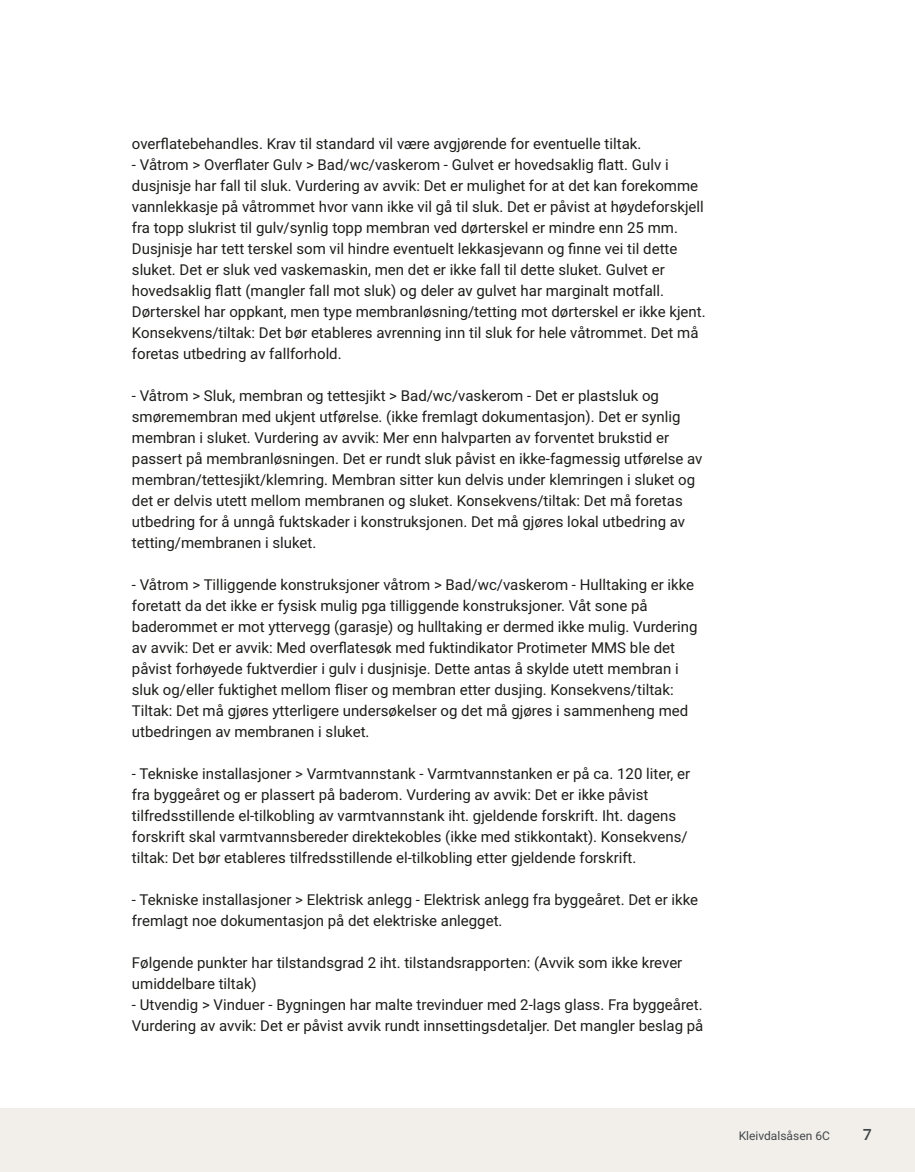
<style>
.page{position:relative;width:915px;height:1172px;background:#fff}
.page>*{position:absolute;margin:0;border:0;box-sizing:border-box;transform-origin:0 0}
.t1{font:700 18px "Arya";color:#414749}
.t2{font:15px/21px "Roboto";color:#1d1d1b}
.t3{font:12px "Roboto";color:#414749}
</style>
<div class="page">
<div style="left:0;top:1108px;width:914px;height:64px;background:#f2eeea"></div>
<p class="t2" style="left:132px;top:132px;width:575px">overflatebehandles. Krav til standard vil være avgjørende for eventuelle tiltak.<br>‑ Våtrom &gt; Overflater Gulv &gt; Bad/wc/vaskerom ‑ Gulvet er hovedsaklig flatt. Gulv i dusjnisje har fall til sluk. Vurdering av avvik: Det er mulighet for at det kan forekomme vannlekkasje på våtrommet hvor vann ikke vil gå til sluk. Det er påvist at høydeforskjell fra topp slukrist til gulv/synlig topp membran ved dørterskel er mindre enn 25 mm.<br>Dusjnisje har tett terskel som vil hindre eventuelt lekkasjevann og finne vei til dette sluket. Det er sluk ved vaskemaskin, men det er ikke fall til dette sluket. Gulvet er hovedsaklig flatt (mangler fall mot sluk) og deler av gulvet har marginalt motfall.<br>Dørterskel har oppkant, men type membranløsning/tetting mot dørterskel er ikke kjent.<br>Konsekvens/tiltak: Det bør etableres avrenning inn til sluk for hele våtrommet. Det må foretas utbedring av fallforhold.</p>
<p class="t2" style="left:132px;top:384px;width:572px">‑ Våtrom &gt; Sluk, membran og tettesjikt &gt; Bad/wc/vaskerom ‑ Det er plastsluk og smøremembran med ukjent utførelse. (ikke fremlagt dokumentasjon). Det er synlig membran i sluket. Vurdering av avvik: Mer enn halvparten av forventet brukstid er passert på membranløsningen. Det er rundt sluk påvist en ikke‑fagmessig utførelse av membran/tettesjikt/klemring. Membran sitter kun delvis under klemringen i sluket og det er delvis utett mellom membranen og sluket. Konsekvens/tiltak: Det må foretas utbedring for å unngå fuktskader i konstruksjonen. Det må gjøres lokal utbedring av tetting/membranen i sluket.</p>
<p class="t2" style="left:132px;top:573px;width:567px">‑ Våtrom &gt; Tilliggende konstruksjoner våtrom &gt; Bad/wc/vaskerom ‑ Hulltaking er ikke foretatt da det ikke er fysisk mulig pga tilliggende konstruksjoner. Våt sone på baderommet er mot yttervegg (garasje) og hulltaking er dermed ikke mulig. Vurdering av avvik: Det er avvik: Med overflatesøk med fuktindikator Protimeter MMS ble det påvist forhøyede fuktverdier i gulv i dusjnisje. Dette antas å skylde utett membran i sluk og/eller fuktighet mellom fliser og membran etter dusjing. Konsekvens/tiltak:<br>Tiltak: Det må gjøres ytterligere undersøkelser og det må gjøres i sammenheng med utbedringen av membranen i sluket.</p>
<p class="t2" style="left:132px;top:762px;width:559px">‑ Tekniske installasjoner &gt; Varmtvannstank ‑ Varmtvannstanken er på ca. 120 liter, er fra byggeåret og er plassert på baderom. Vurdering av avvik: Det er ikke påvist tilfredsstillende el‑tilkobling av varmtvannstank iht. gjeldende forskrift. Iht. dagens forskrift skal varmtvannsbereder direktekobles (ikke med stikkontakt). Konsekvens/ tiltak: Det bør etableres tilfredsstillende el‑tilkobling etter gjeldende forskrift.</p>
<p class="t2" style="left:132px;top:888px;width:567px">‑ Tekniske installasjoner &gt; Elektrisk anlegg ‑ Elektrisk anlegg fra byggeåret. Det er ikke fremlagt noe dokumentasjon på det elektriske anlegget.</p>
<p class="t2" style="left:132px;top:951px;width:572px">Følgende punkter har tilstandsgrad 2 iht. tilstandsrapporten: (Avvik som ikke krever umiddelbare tiltak)<br>‑ Utvendig &gt; Vinduer ‑ Bygningen har malte trevinduer med 2‑lags glass. Fra byggeåret.<br>Vurdering av avvik: Det er påvist avvik rundt innsettingsdetaljer. Det mangler beslag på</p>
<p class="t3" style="left:738px;top:1127px;width:93px">Kleivdalsåsen 6C</p>
<p class="t1" style="left:862px;top:1123px;width:11px">7</p>
</div>
